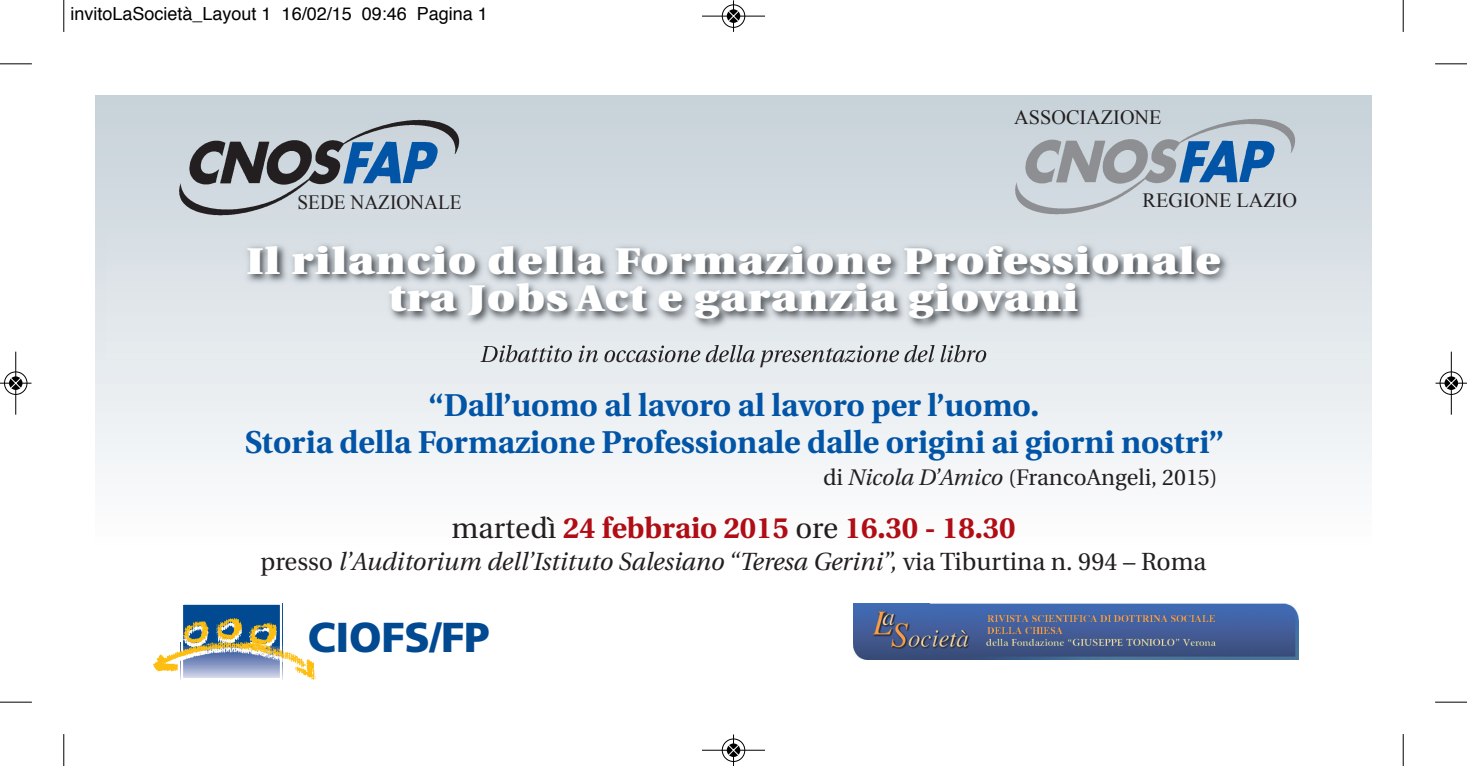
<style>
.page{position:relative;width:1467px;height:766px;background:#fff}
.page>*{position:absolute;margin:0;border:0;box-sizing:border-box;transform-origin:0 0}
.t1{font:900 41.85px "Frutiger";letter-spacing:-.005em;color:#014990}
.t2{font:900 37.12px/37.1px "Utopia";letter-spacing:.025em;color:#fff;text-align:center;scale:1.15 1}
.t3{font:700 31.5px/37.8px "Utopia";color:#0154a6;text-align:center}
.t4{font:700 29.25px "Utopia";color:#b00d15}
.t5{font:italic 24.75px "Utopia";color:#231f20}
.t6{font:italic 22.5px "Utopia";color:#231f20}
.t7{font:22.5px "Utopia";color:#231f20}
.t8{font:20.25px "Times New Roman";color:#231f20}
.t9{font:20.25px "Times New Roman";color:#231f20;scale:.95 1}
.t10{font:18px "Helvetica";color:#000}
.s1{font-style:italic}
.s2{font-weight:400;color:#231f20}
.s3{font-style:normal}
</style>
<div class="page">
<div style="left:96px;top:96px;width:1275px;height:449px;background:linear-gradient(to bottom,#c5d1d8,#fdfdfe)"></div>
<img style="left:1011px;top:110px;width:287px;height:108px">
<img style="left:1177px;top:111px;width:113px;height:84px">
<img style="left:175px;top:111px;width:287px;height:108px">
<img style="left:341px;top:112px;width:112px;height:84px">
<img style="left:107px;top:234px;width:1262px;height:124px">
<img style="left:482px;top:345px;width:131px;height:13px">
<img style="left:853px;top:603px;width:446px;height:56px">
<div style="left:181px;top:602px;width:101px;height:43px;background:#014990"></div>
<div style="left:181px;top:602px;width:101px;height:78px;border:2px solid #fff"></div>
<img style="left:153px;top:616px;width:163px;height:64px">
<hr style="left:63px;top:0;width:1px;height:32px;background:#000">
<hr style="left:0;top:63px;width:32px;height:1px;background:#000">
<hr style="left:1403px;top:0;width:1px;height:32px;background:#000">
<hr style="left:1435px;top:63px;width:32px;height:1px;background:#000">
<hr style="left:63px;top:733px;width:1px;height:32px;background:#000">
<hr style="left:0;top:701px;width:32px;height:1px;background:#000">
<hr style="left:1403px;top:733px;width:1px;height:32px;background:#000">
<hr style="left:1435px;top:701px;width:32px;height:1px;background:#000">
<div style="left:722px;top:4px;width:23px;height:24px;border:1px solid #fff;border-radius:50%"></div>
<hr style="left:702px;top:16px;width:63px;height:1px;background:#000">
<hr style="left:733px;top:0;width:1px;height:32px;background:#000">
<div style="left:722px;top:5px;width:23px;height:23px;border:1px solid #000;border-radius:50%"></div>
<svg style="left:727px;top:9px;width:13px;height:14px"></svg>
<svg style="left:728px;top:10px;width:11px;height:12px"></svg>
<div style="left:722px;top:738px;width:23px;height:24px;border:1px solid #fff;border-radius:50%"></div>
<svg style="left:726px;top:742px;width:15px;height:15px"></svg>
<hr style="left:702px;top:749px;width:63px;height:1px;background:#000">
<hr style="left:733px;top:734px;width:1px;height:31px;background:#000">
<div style="left:722px;top:738px;width:23px;height:23px;border:1px solid #000;border-radius:50%"></div>
<svg style="left:727px;top:743px;width:13px;height:13px"></svg>
<svg style="left:728px;top:744px;width:11px;height:11px"></svg>
<div style="left:4px;top:371px;width:24px;height:24px;border:1px solid #fff;border-radius:50%"></div>
<hr style="left:15px;top:351px;width:1px;height:63px;background:#000">
<hr style="left:0;top:382px;width:32px;height:1px;background:#000">
<div style="left:4px;top:371px;width:23px;height:23px;border:1px solid #000;border-radius:50%"></div>
<svg style="left:9px;top:376px;width:13px;height:14px"></svg>
<svg style="left:10px;top:377px;width:11px;height:12px"></svg>
<div style="left:1439px;top:371px;width:24px;height:24px;border:1px solid #fff;border-radius:50%"></div>
<hr style="left:1451px;top:351px;width:1px;height:63px;background:#000">
<hr style="left:1436px;top:382px;width:31px;height:1px;background:#000">
<div style="left:1440px;top:371px;width:23px;height:23px;border:1px solid #000;border-radius:50%"></div>
<svg style="left:1444px;top:376px;width:14px;height:14px"></svg>
<svg style="left:1446px;top:377px;width:11px;height:12px"></svg>
<p class="t10" style="left:71px;top:6px;width:419px">invitoLaSocietà_Layout 1 16/02/15 09:46 Pagina 1</p>
<p class="t9" style="left:298px;top:191px;width:174px">SEDE NAZIONALE</p>
<p class="t8" style="left:1014px;top:106px;width:149px">ASSOCIAZIONE</p>
<p class="t8" style="left:1142px;top:189px;width:156px">REGIONE LAZIO</p>
<p class="t2" style="left:246px;top:244px;width:849px">Il rilancio della Formazione Professionale tra Jobs Act e garanzia giovani</p>
<p class="t6" style="left:480px;top:345px;width:508px">Dibattito in occasione della presentazione del libro</p>
<p class="t3" style="left:245px;top:388px;width:980px">“Dall’uomo al lavoro al lavoro per l’uomo.<br>Storia della Formazione Professionale dalle origini ai giorni nostri”</p>
<p class="t7" style="left:823px;top:467px;width:396px">di <span class="s1">Nicola D’Amico</span> (FrancoAngeli, 2015)</p>
<p class="t4" style="left:451px;top:516px;width:566px"><span class="s2">martedì</span> 24 febbraio 2015 <span class="s2">ore</span> 16.30 - 18.30</p>
<p class="t5" style="left:260px;top:551px;width:948px"><span class="s3">presso</span> l’Auditorium dell’Istituto Salesiano “Teresa Gerini”, <span class="s3">via Tiburtina n. 994 – Roma</span></p>
<h1 class="t1" style="left:308px;top:620px;width:183px">CIOFS/FP</h1>
</div>
